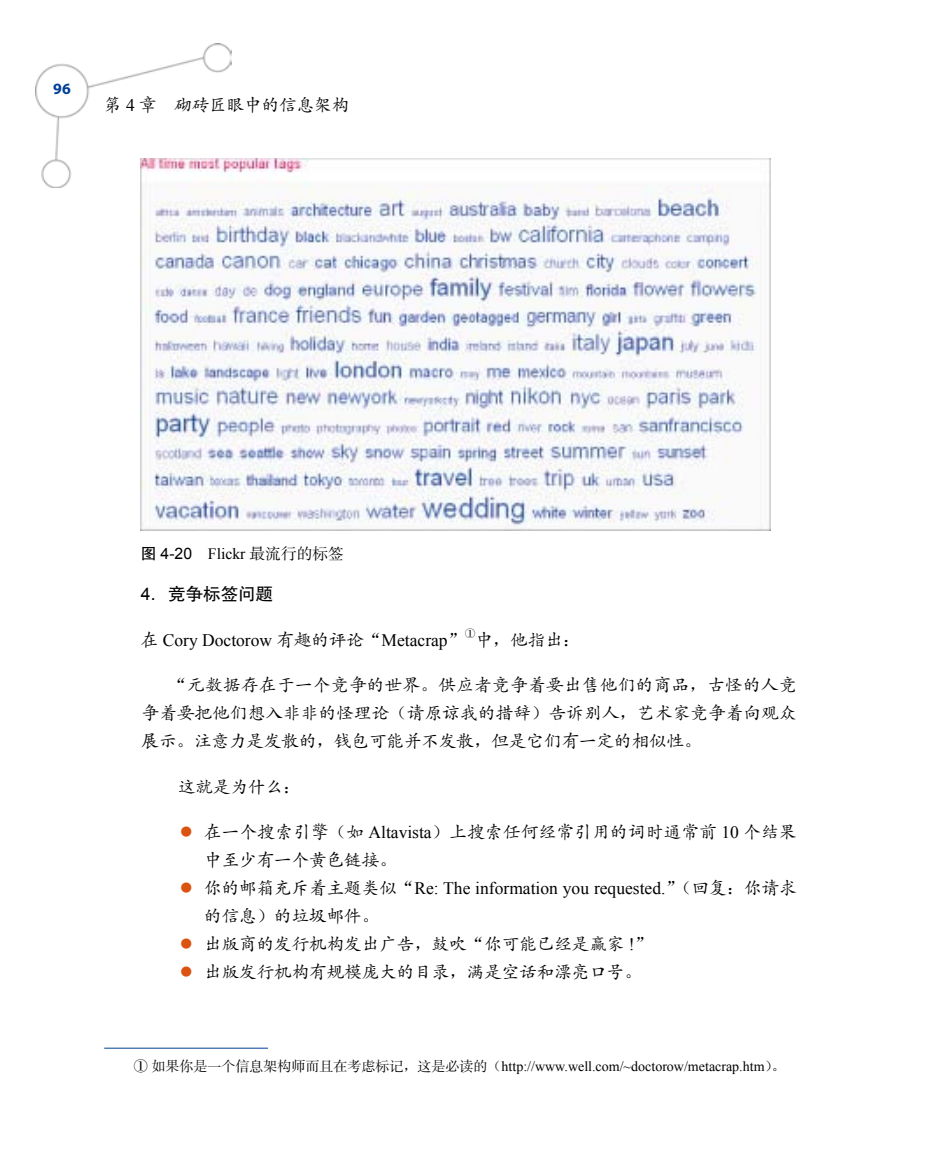
<style>
.page{position:relative;width:928px;height:1166px;background:#fff}
.page>*{position:absolute;margin:0;border:0;box-sizing:border-box;transform-origin:0 0}
.t1{font:17.5px/28px "FZKTJW GB1 0";color:#000;text-align:justify}
.t2{font:17.5px "Times New Roman";color:#000}
.t3{font:17.5px/28px "FZKTJW GB1 0";letter-spacing:.02em;color:#000}
.t4{font:17.5px "FZHTJW GB1 0";color:#000}
.t5{font:15.75px "Times New Roman";color:#000}
.t6{font:700 15.75px "Myriad Pro";color:#004098}
.t7{font:14px "Times New Roman";color:#000}
.t8{font:10.15px "FZSSJW GB1 0";color:#000}
.s1{font-family:"Times New Roman"}
.s2{font-family:"FZHTJW GB1 0"}
.s3{font-family:"Arial"}
.s4{font-family:"FZSSJW GB1 0"}
.s5{font-family:"FZKTJW GB1 0"}
.s6{font-family:"Sim Sun"}
</style>
<div class="page">
<img style="left:35px;top:43px;width:197px;height:145px">
<hr style="left:927px;top:344px;width:1px;height:35px;background:#000">
<img style="left:141px;top:159px;width:629px;height:371px">
<hr style="left:104px;top:1048px;width:164px;height:1px;background:#004098">
<p class="t6" style="left:53px;top:78px;width:19px">96</p>
<p class="t1" style="left:104px;top:92px;width:246px">第 <span class="s1">4</span> 章 砌砖匠眼中的信息架构</p>
<p class="t5" style="left:141px;top:543px;width:205px"><span class="s2">图</span> <span class="s3">4-20</span> Flickr <span class="s4">最流行的标签</span></p>
<p class="t4" style="left:141px;top:585px;width:134px"><span class="s3">4</span>．竞争标签问题</p>
<p class="t2" style="left:141px;top:628px;width:326px"><span class="s5">在</span> Cory Doctorow <span class="s5">有趣的评论</span><span class="s6">“</span>Metacrap<span class="s6">”</span></p>
<p class="t8" style="left:465px;top:628px;width:12px">①</p>
<p class="t1" style="left:475px;top:626px;width:106px">中<span class="s6">，</span>他指出<span class="s6">：</span></p>
<p class="t1" style="left:141px;top:671px;width:656px;text-indent:28px"><span class="s6">“</span>元数据存在于一个竞争的世界<span class="s6">。</span>供应者竞争着要出售他们的商品<span class="s6">，</span>古怪的人竞争着要把他们想入非非的怪理论<span class="s6">（</span>请原谅我的措辞<span class="s6">）</span>告诉别人<span class="s6">，</span>艺术家竞争着向观众展示<span class="s6">。</span>注意力是发散的<span class="s6">，</span>钱包可能并不发散<span class="s6">，</span>但是它们有一定的相似性<span class="s6">。</span></p>
<p class="t1" style="left:178px;top:773px;width:124px">这就是为什么<span class="s6">：</span></p>
<p class="t3" style="left:204px;top:818px;width:594px">在一个搜索引擎<span class="s6">（</span>如 <span class="s1">Altavista</span><span class="s6">）</span>上搜索任何经常引用的词时通常前 <span class="s1">10</span> 个结果中至少有一个黄色链接<span class="s6">。</span></p>
<p class="t2" style="left:204px;top:876px;width:594px"><span class="s5">你的邮箱充斥着主题类似</span><span class="s6">“</span>Re: The information you requested.<span class="s6">”（</span><span class="s5">回复</span><span class="s6">：</span><span class="s5">你请求</span></p>
<p class="t1" style="left:204px;top:902px;width:449px;text-align:left">的信息<span class="s6">）</span>的垃圾邮件<span class="s6">。<br></span>出版商的发行机构发出广告<span class="s6">，</span>鼓吹<span class="s6">“</span>你可能已经是赢家 <span class="s1">!</span><span class="s6">”</span>出版发行机构有规模庞大的目录<span class="s6">，</span>满是空话和漂亮口号<span class="s6">。</span></p>
<p class="t7" style="left:134px;top:1057px;width:653px"><span class="s4">① 如果你是一个信息架构师而且在考虑标记</span><span class="s6">，</span><span class="s4">这是必读的</span><span class="s6">（</span>http://www.well.com/~doctorow/metacrap.htm<span class="s6">）。</span></p>
</div>
